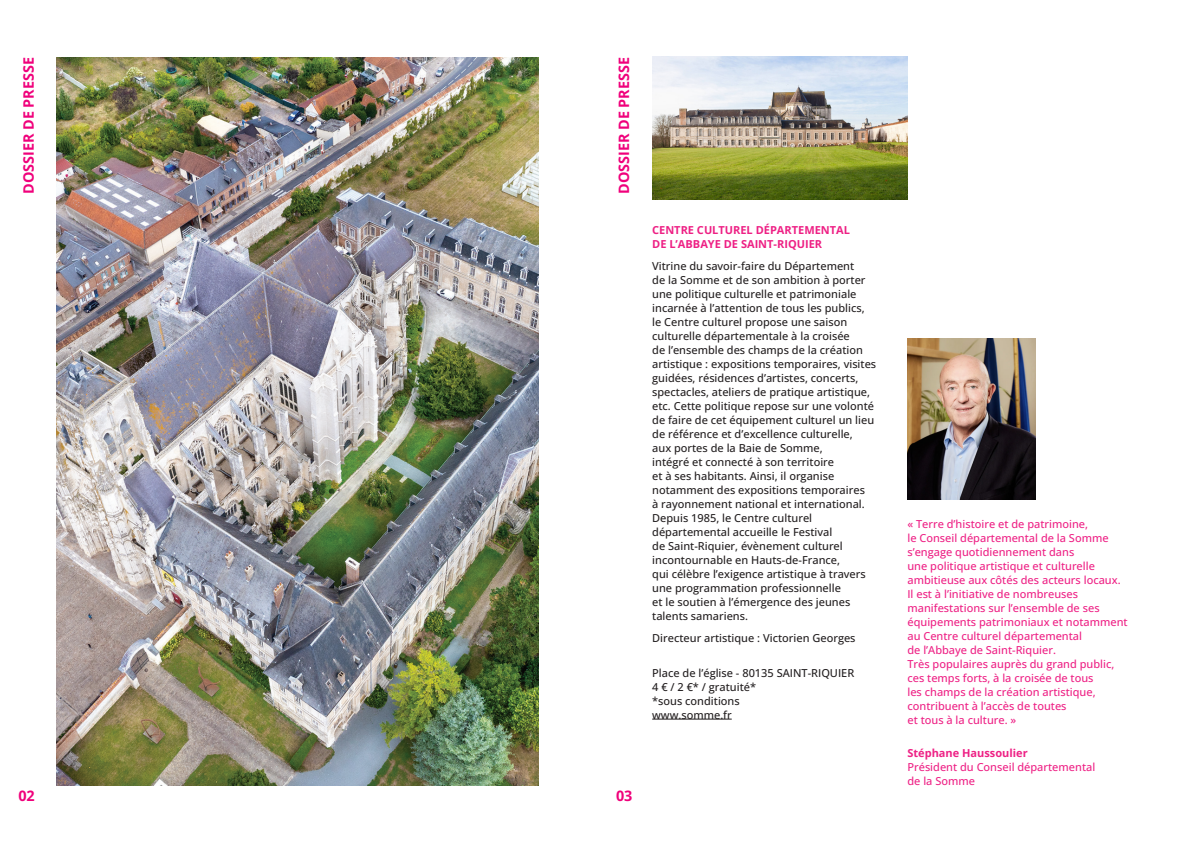
<style>
.page{position:relative;width:1191px;height:842px;background:#fff}
.page>*{position:absolute;margin:0;border:0;box-sizing:border-box;transform-origin:0 0}
.t1{font:700 14.4px "Open Sans";color:#f0007b}
.t2{font:500 11px/14px "Open Sans";color:#231f20}
.t3{font:500 11px/14px "Open Sans";color:#ee2185}
.t4{font:700 11px "Open Sans";color:#ee2185}
</style>
<div class="page">
<hr style="left:652px;top:719px;width:79px;height:1px;background:#231f20">
<img style="left:652px;top:57px;width:255px;height:143px">
<img style="left:907px;top:338px;width:128px;height:161px">
<img style="left:57px;top:57px;width:482px;height:728px">
<h1 class="t1" style="left:19px;top:194px;width:138px;rotate:-90deg">DOSSIER DE PRESSE</h1>
<h1 class="t1" style="left:614px;top:194px;width:138px;rotate:-90deg">DOSSIER DE PRESSE</h1>
<p class="t4" style="left:652px;top:223px;width:199px">CENTRE CULTUREL DÉPARTEMENTAL</p>
<p class="t4" style="left:652px;top:236px;width:171px">DE L’ABBAYE DE SAINT-RIQUIER</p>
<p class="t2" style="left:652px;top:258px;width:225px">Vitrine du savoir-faire du Département<br>de la Somme et de son ambition à porter une politique culturelle et patrimoniale incarnée à l’attention de tous les publics, le Centre culturel propose une saison culturelle départementale à la croisée<br>de l’ensemble des champs de la création artistique : expositions temporaires, visites guidées, résidences d’artistes, concerts, spectacles, ateliers de pratique artistique, etc. Cette politique repose sur une volonté de faire de cet équipement culturel un lieu de référence et d’excellence culturelle,</p>
<p class="t2" style="left:652px;top:440px;width:172px">aux portes de la Baie de Somme,</p>
<p class="t2" style="left:652px;top:454px;width:183px">intégré et connecté à son territoire</p>
<p class="t2" style="left:652px;top:468px;width:214px">et à ses habitants. Ainsi, il organise notamment des expositions temporaires</p>
<p class="t2" style="left:652px;top:496px;width:214px">à rayonnement national et international.</p>
<p class="t2" style="left:652px;top:510px;width:192px">Depuis 1985, le Centre culturel départemental accueille le Festival de Saint-Riquier, évènement culturel incontournable en Hauts-de-France,</p>
<p class="t2" style="left:652px;top:566px;width:215px">qui célèbre l’exigence artistique à travers une programmation professionnelle</p>
<p class="t2" style="left:652px;top:594px;width:200px">et le soutien à l’émergence des jeunes talents samariens.</p>
<p class="t2" style="left:652px;top:630px;width:205px">Directeur artistique : Victorien Georges</p>
<p class="t2" style="left:652px;top:665px;width:204px">Place de l’église - 80135 SAINT-RIQUIER</p>
<p class="t2" style="left:652px;top:679px;width:105px">4 € / 2 €* / gratuité*</p>
<p class="t2" style="left:652px;top:693px;width:89px">*sous conditions</p>
<p class="t2" style="left:652px;top:707px;width:81px">www.somme.fr</p>
<p class="t1" style="left:18px;top:785px;width:18px">02</p>
<p class="t1" style="left:616px;top:785px;width:18px">03</p>
<p class="t3" style="left:907px;top:517px;width:182px">« Terre d’histoire et de patrimoine,</p>
<p class="t3" style="left:907px;top:531px;width:203px">le Conseil départemental de la Somme s’engage quotidiennement dans</p>
<p class="t3" style="left:907px;top:559px;width:215px">une politique artistique et culturelle ambitieuse aux côtés des acteurs locaux.</p>
<p class="t3" style="left:907px;top:587px;width:172px">Il est à l’initiative de nombreuses</p>
<p class="t3" style="left:907px;top:601px;width:194px">manifestations sur l’ensemble de ses</p>
<p class="t3" style="left:907px;top:615px;width:222px">équipements patrimoniaux et notamment</p>
<p class="t3" style="left:907px;top:629px;width:176px">au Centre culturel départemental</p>
<p class="t3" style="left:907px;top:643px;width:150px">de l’Abbaye de Saint-Riquier.</p>
<p class="t3" style="left:907px;top:657px;width:208px">Très populaires auprès du grand public,</p>
<p class="t3" style="left:907px;top:671px;width:188px">ces temps forts, à la croisée de tous</p>
<p class="t3" style="left:907px;top:685px;width:190px">les champs de la création artistique, contribuent à l’accès de toutes</p>
<p class="t3" style="left:907px;top:713px;width:110px">et tous à la culture. »</p>
<p class="t4" style="left:907px;top:745px;width:122px">Stéphane Haussoulier</p>
<p class="t3" style="left:907px;top:759px;width:189px">Président du Conseil départemental</p>
<p class="t3" style="left:907px;top:773px;width:69px">de la Somme</p>
</div>
